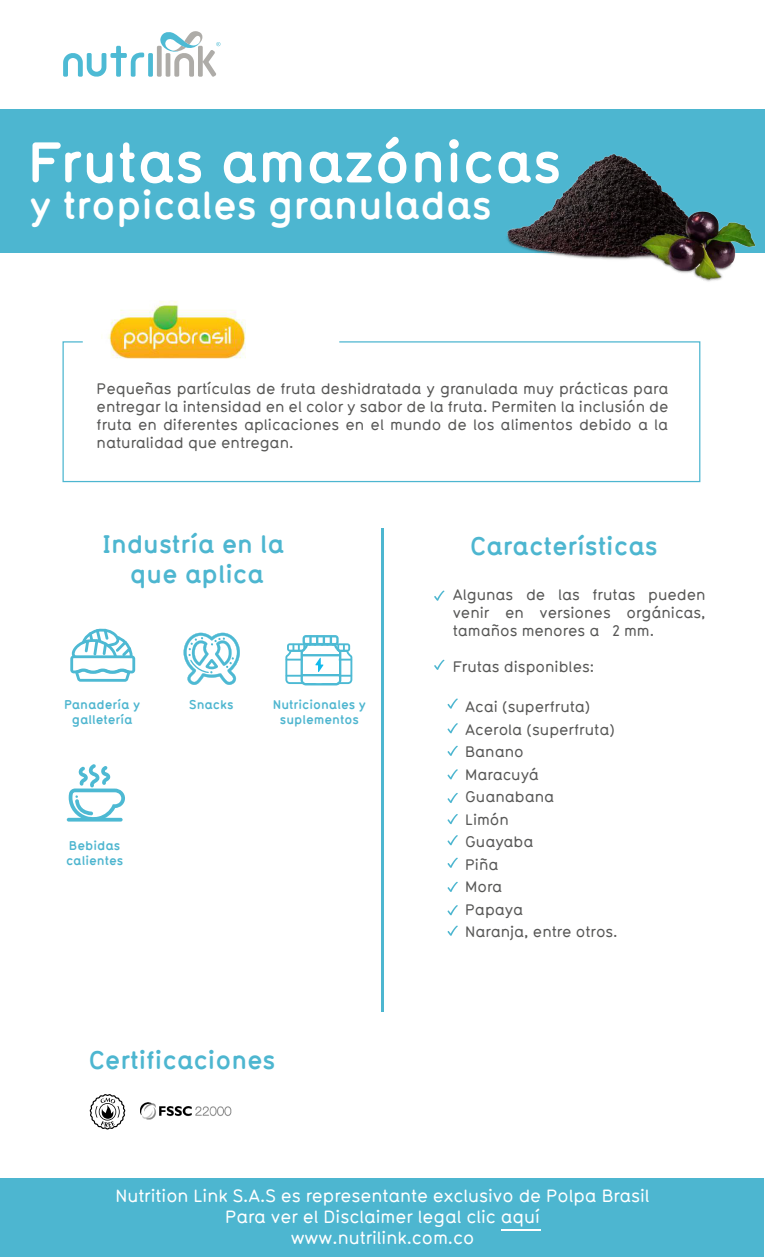
<style>
.page{position:relative;width:765px;height:1257px;background:#fff}
.page>*{position:absolute;margin:0;border:0;box-sizing:border-box;transform-origin:0 0}
.t1{font:700 56.25px "Typ 1451";color:#fff}
.t2{font:700 38.75px "Typ 1451";color:#fff}
.t3{font:700 25px/30px "Typ 1451";color:#4db6d0;text-align:center}
.t4{font:500 17.5px/21px "Typ 1451";color:#fff;text-align:center}
.t5{font:500 15px/22.5px "Typ 1451";color:#575756;text-align:justify}
.t6{font:700 12.5px/15px "Typ 1451";color:#4db5cf;text-align:center}
</style>
<div class="page">
<img style="left:108px;top:301px;width:138px;height:40px">
<div style="left:0;top:109px;width:765px;height:144px;background:#4db6d0"></div>
<div style="left:148px;top:53px;width:5px;height:24px;background:#4dbad4;border-radius:2px"></div>
<svg style="left:63px;top:46px;width:81px;height:31px"></svg>
<svg style="left:157px;top:31px;width:63px;height:46px"></svg>
<hr style="left:381px;top:529px;width:3px;height:483px;background:#4db6d0">
<svg style="left:62px;top:341px;width:639px;height:142px"></svg>
<div style="left:0;top:1179px;width:764px;height:78px;background:#4db6d0"></div>
<svg style="left:434px;top:591px;width:10px;height:10px"></svg>
<svg style="left:434px;top:660px;width:10px;height:10px"></svg>
<svg style="left:448px;top:698px;width:10px;height:11px"></svg>
<svg style="left:448px;top:723px;width:10px;height:10px"></svg>
<svg style="left:448px;top:746px;width:10px;height:10px"></svg>
<svg style="left:448px;top:769px;width:10px;height:10px"></svg>
<svg style="left:448px;top:793px;width:10px;height:10px"></svg>
<svg style="left:448px;top:835px;width:10px;height:10px"></svg>
<svg style="left:448px;top:814px;width:10px;height:10px"></svg>
<svg style="left:448px;top:882px;width:10px;height:10px"></svg>
<svg style="left:448px;top:858px;width:10px;height:10px"></svg>
<svg style="left:448px;top:905px;width:10px;height:10px"></svg>
<svg style="left:448px;top:926px;width:10px;height:10px"></svg>
<hr style="left:501px;top:1230px;width:40px;height:1px;background:#fff">
<img style="left:140px;top:1102px;width:92px;height:18px">
<svg style="left:90px;top:1094px;width:35px;height:36px"></svg>
<svg style="left:70px;top:628px;width:65px;height:54px"></svg>
<svg style="left:184px;top:633px;width:56px;height:52px"></svg>
<svg style="left:67px;top:818px;width:56px;height:4px"></svg>
<svg style="left:69px;top:764px;width:56px;height:57px"></svg>
<svg style="left:285px;top:635px;width:67px;height:50px"></svg>
<img style="left:507px;top:153px;width:249px;height:129px">
<h1 class="t1" style="left:27px;top:122px;width:536px">Frutas amazónicas</h1>
<h2 class="t2" style="left:30px;top:177px;width:464px">y tropicales granuladas</h2>
<p class="t5" style="left:97px;top:379px;width:573px;line-height:18px">Pequeñas partículas de fruta deshidratada y granulada muy prácticas para entregar la intensidad en el color y sabor de la fruta. Permiten la inclusión de fruta en diferentes aplicaciones en el mundo de los alimentos debido a la naturalidad que entregan.</p>
<h3 class="t3" style="left:103px;top:528px;width:183px">Industría en la que aplica</h3>
<p class="t6" style="left:64px;top:696px;width:78px">Panadería y galletería</p>
<p class="t6" style="left:66px;top:837px;width:59px;text-align:left">Bebidas calientes</p>
<p class="t6" style="left:189px;top:696px;width:46px">Snacks</p>
<p class="t6" style="left:273px;top:696px;width:95px">Nutricionales y suplementos</p>
<h3 class="t3" style="left:89px;top:1044px;width:188px">Certificaciones</h3>
<h3 class="t3" style="left:470px;top:530px;width:190px">Características</h3>
<p class="t5" style="left:453px;top:585px;width:255px;line-height:18px">Algunas de las frutas pueden venir en versiones orgánicas, tamaños menores a 2 mm.</p>
<p class="t5" style="left:453px;top:655px;width:143px">Frutas disponibles:</p>
<p class="t5" style="left:465px;top:695px;width:154px;text-align:left">Acai (superfruta)<br>Acerola (superfruta)<br>Banano<br>Maracuyá<br>Guanabana<br>Limón<br>Guayaba<br>Piña<br>Mora<br>Papaya<br>Naranja, entre otros.</p>
<p class="t4" style="left:115px;top:1184px;width:536px">Nutrition Link S.A.S es representante exclusivo de Polpa Brasil<br>Para ver el Disclaimer legal clic aquí<br>www.nutrilink.com.co</p>
</div>
